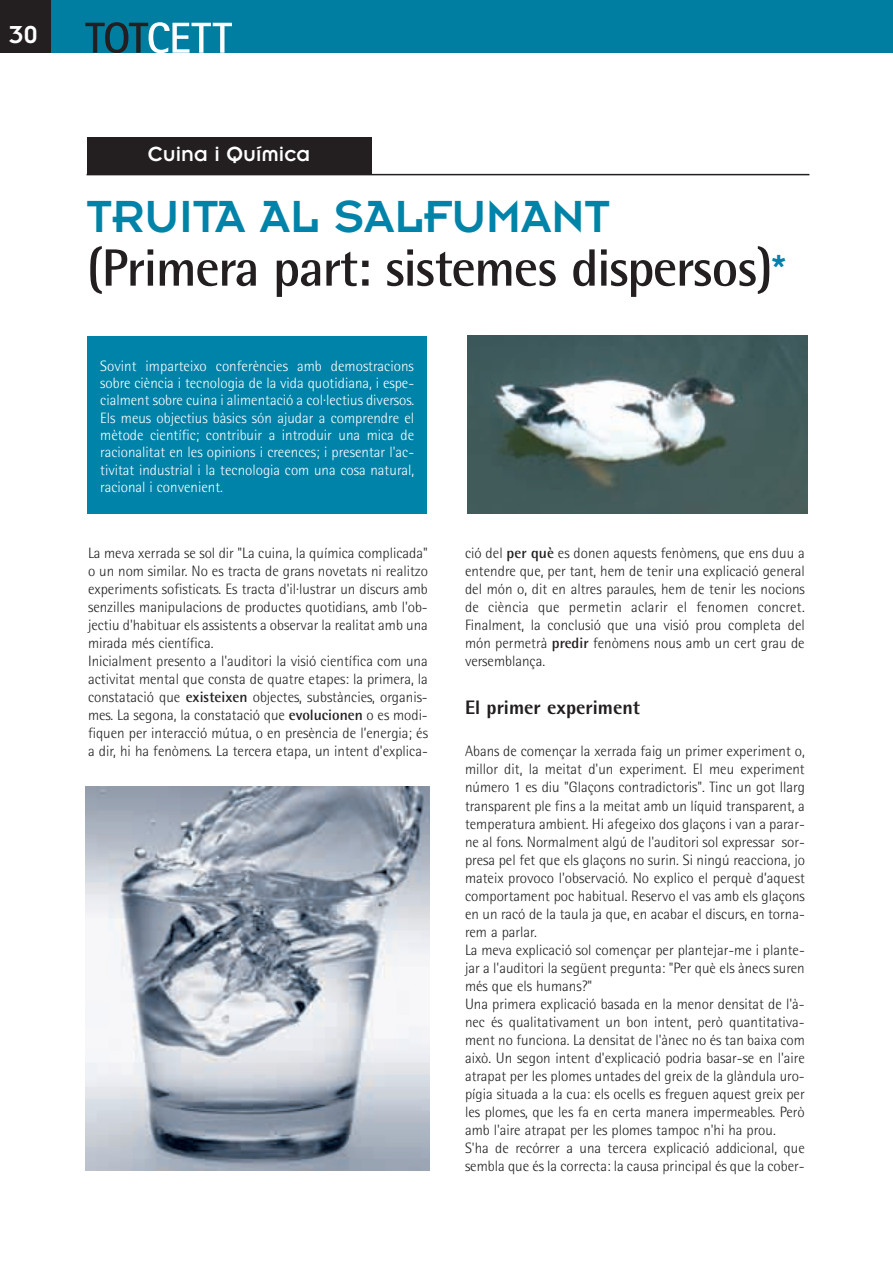
<style>
.page{position:relative;width:893px;height:1270px;background:#fff}
.page>*{position:absolute;margin:0;border:0;box-sizing:border-box;transform-origin:0 0}
.t1{font:700 52.5px "Rotis Semi Sans";letter-spacing:-.025em;color:#231f20}
.t2{font:49.5px "Insignia";color:#0083a9}
.t3{font:27px "Insignia";color:#fff}
.t4{font:22.5px "Insignia";color:#fff}
.t5{font:800 19.5px "Rotis Semi Sans";color:#231f20}
.t6{font:300 15px/18px "Rotis Semi Sans";color:#231f20}
.t7{font:300 15px/17.2px "Rotis Semi Sans";color:#fff;text-align:justify}
.s1{font-family:"Insignia";font-weight:400;font-size:49.5px;color:#0083a9}
.s2{font-weight:700}
</style>
<div class="page">
<div style="left:0;top:0;width:893px;height:53px;background:#007ea2"></div>
<svg style="left:85px;top:22px;width:147px;height:31px"></svg>
<div style="left:0;top:0;width:51px;height:53px;background:#231f20"></div>
<hr style="left:87px;top:174px;width:722px;height:1px;background:#231f20">
<div style="left:87px;top:138px;width:284px;height:36px;background:#231f20"></div>
<div style="left:87px;top:336px;width:340px;height:177px;background:#0083a9"></div>
<img style="left:468px;top:335px;width:339px;height:178px">
<img style="left:85px;top:786px;width:345px;height:383px">
<h3 class="t3" style="left:9px;top:26px;width:30px">30</h3>
<h3 class="t4" style="left:148px;top:147px;width:164px">Cuina i Química</h3>
<h2 class="t2" style="left:87px;top:200px;width:525px">TRUITA AL SALFUMANT</h2>
<h1 class="t1" style="left:87px;top:249px;width:701px">(Primera part: sistemes dispersos)<span class="s1">*</span></h1>
<p class="t7" style="left:100px;top:359px;width:316px">Sovint imparteixo conferències amb demostracions sobre ciència i tecnologia de la vida quotidiana, i espe&shy;cialment sobre cuina i alimentació a col·lectius diversos.<br>Els meus objectius bàsics són ajudar a comprendre el mètode científic; contribuir a introduir una mica de racionalitat en les opinions i creences; i presentar l'ac&shy;tivitat industrial i la tecnologia com una cosa natural, racional i convenient.</p>
<p class="t6" style="left:88px;top:545px;width:341px">La meva xerrada se sol dir "La cuina, la química complicada" o un nom similar. No es tracta de grans novetats ni realitzo experiments sofisticats. Es tracta d'il·lustrar un discurs amb senzilles manipulacions de productes quotidians, amb l'ob&shy;jectiu d'habituar els assistents a observar la realitat amb una mirada més científica.<br>Inicialment presento a l'auditori la visió científica com una activitat mental que consta de quatre etapes: la primera, la constatació que <span class="s2">existeixen</span> objectes, substàncies, organis&shy;mes. La segona, la constatació que <span class="s2">evolucionen</span> o es modi&shy;fiquen per interacció mútua, o en presència de l’energia; és a dir, hi ha fenòmens. La tercera etapa, un intent d'explica-</p>
<p class="t6" style="left:465px;top:545px;width:341px;text-align:justify">ció del <span class="s2">per què</span> es donen aquests fenòmens, que ens duu a entendre que, per tant, hem de tenir una explicació general del món o, dit en altres paraules, hem de tenir les nocions de ciència que permetin aclarir el fenomen concret.<br>Finalment, la conclusió que una visió prou completa del món permetrà <span class="s2">predir</span> fenòmens nous amb un cert grau de versemblança.</p>
<h3 class="t5" style="left:465px;top:700px;width:177px">El primer experiment</h3>
<p class="t6" style="left:465px;top:743px;width:341px">Abans de començar la xerrada faig un primer experiment o, millor dit, la meitat d'un experiment. El meu experiment número 1 es diu "Glaçons contradictoris". Tinc un got llarg transparent ple fins a la meitat amb un líquid transparent, a temperatura ambient. Hi afegeixo dos glaçons i van a parar&shy;ne al fons. Normalment algú de l'auditori sol expressar sor&shy;presa pel fet que els glaçons no surin. Si ningú reacciona, jo mateix provoco l'observació. No explico el perquè d’aquest comportament poc habitual. Reservo el vas amb els glaçons en un racó de la taula ja que, en acabar el discurs, en torna&shy;rem a parlar.<br>La meva explicació sol començar per plantejar-me i plante&shy;jar a l'auditori la següent pregunta: "Per què els ànecs suren més que els humans?"<br>Una primera explicació basada en la menor densitat de l'à&shy;nec és qualitativament un bon intent, però quantitativa&shy;ment no funciona. La densitat de l'ànec no és tan baixa com això. Un segon intent d'explicació podria basar-se en l'aire atrapat per les plomes untades del greix de la glàndula uro&shy;pígia situada a la cua: els ocells es freguen aquest greix per les plomes, que les fa en certa manera impermeables. Però amb l'aire atrapat per les plomes tampoc n'hi ha prou.<br>S'ha de recórrer a una tercera explicació addicional, que sembla que és la correcta: la causa principal és que la cober-</p>
</div>
